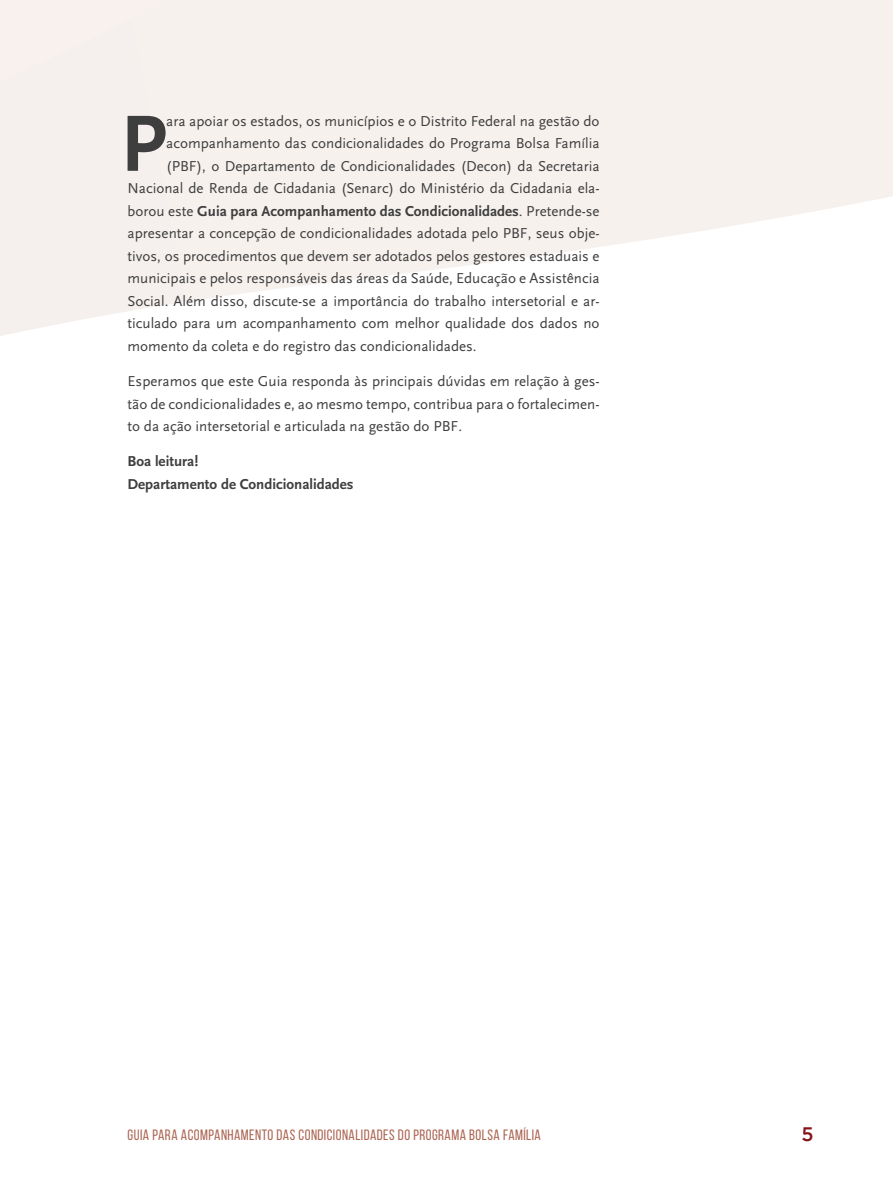
<style>
.page{position:relative;width:893px;height:1191px;background:#fff}
.page>*{position:absolute;margin:0;border:0;box-sizing:border-box;transform-origin:0 0}
.t1{font:700 83.25px "Scala Sans";color:#3e3e3f}
.t2{font:500 19.5px "Gotham";color:#831416}
.t3{font:15px/22.5px "Scala Sans";color:#3e3e3f;text-align:justify}
.t4{font:700 15px/22.5px "Scala Sans";color:#3e3e3f}
.t5{font:15px "Bebas Neue";letter-spacing:.03em;color:#ad6654}
.s1{font-weight:400}
</style>
<div class="page">
<div style="left:69px;top:0;width:247px;height:49px;background:#f6f1ed"></div>
<h1 class="t1" style="left:120px;top:99px;width:48px">P</h1>
<p class="t3" style="left:166px;top:110px;width:435px">ara apoiar os estados, os municípios e o Distrito Federal na gestão do</p>
<p class="t3" style="left:166px;top:132px;width:435px">acompanhamento das condicionalidades do Programa Bolsa Família</p>
<p class="t3" style="left:166px;top:155px;width:435px">(PBF), o Departamento de Condicionalidades (Decon) da Secretaria</p>
<p class="t3" style="left:128px;top:177px;width:473px">Nacional de Renda de Cidadania (Senarc) do Ministério da Cidadania ela-</p>
<p class="t4" style="left:128px;top:200px;width:473px"><span class="s1">borou este</span> Guia para Acompanhamento das Condicionalidades<span class="s1">. Pretende-se</span></p>
<p class="t3" style="left:128px;top:222px;width:474px">apresentar a concepção de condicionalidades adotada pelo PBF, seus obje-</p>
<p class="t3" style="left:128px;top:245px;width:473px">tivos, os procedimentos que devem ser adotados pelos gestores estaduais e</p>
<p class="t3" style="left:128px;top:267px;width:474px">municipais e pelos responsáveis das áreas da Saúde, Educação e Assistência</p>
<p class="t3" style="left:128px;top:290px;width:473px">Social. Além disso, discute-se a importância do trabalho intersetorial e ar-</p>
<p class="t3" style="left:128px;top:312px;width:473px">ticulado para um acompanhamento com melhor qualidade dos dados no</p>
<p class="t3" style="left:128px;top:335px;width:351px">momento da coleta e do registro das condicionalidades.</p>
<p class="t3" style="left:128px;top:370px;width:474px">Esperamos que este Guia responda às principais dúvidas em relação à ges&shy;tão de condicionalidades e, ao mesmo tempo, contribua para o fortalecimen&shy;to da ação intersetorial e articulada na gestão do PBF.</p>
<p class="t4" style="left:128px;top:451px;width:228px">Boa leitura!<br>Departamento de Condicionalidades</p>
<p class="t5" style="left:128px;top:1126px;width:415px">GUIA PARA ACOMPANHAMENTO DAS CONDICIONALIDADES DO PROGRAMA BOLSA FAMÍLIA</p>
<h2 class="t2" style="left:801px;top:1121px;width:14px">5</h2>
</div>
